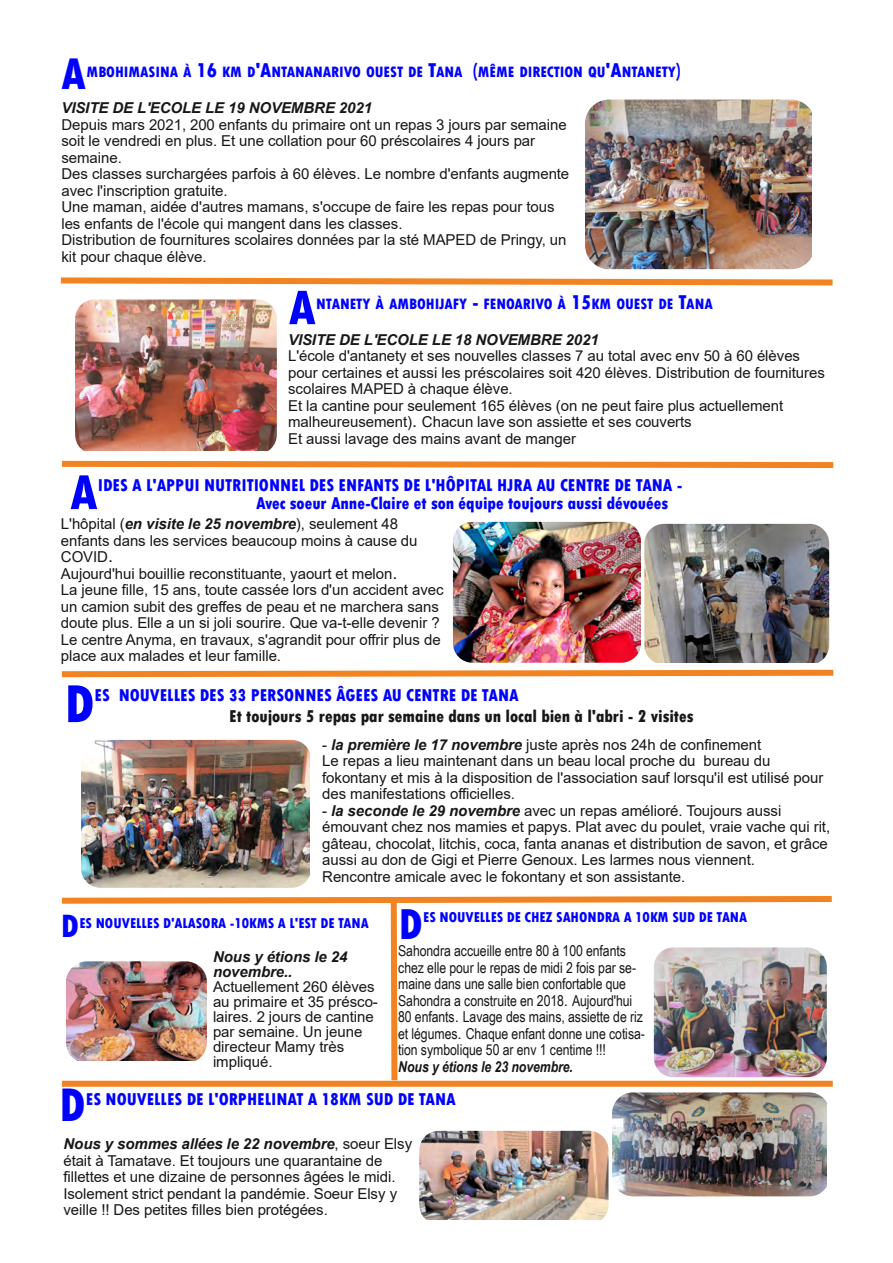
<style>
.page{position:relative;width:893px;height:1263px;background:#fff}
.page>*{position:absolute;margin:0;border:0;box-sizing:border-box;transform-origin:0 0}
.t1{font:800 condensed 56.25px "Tw Cen";color:#00f}
.t2{font:800 condensed 51.75px "Tw Cen";color:#00f}
.t3{font:800 condensed 51.15px "Tw Cen";color:#00f}
.t4{font:800 condensed 49.35px "Tw Cen";color:#00f}
.t5{font:800 condensed 46.5px "Tw Cen";color:#00f}
.t6{font:800 condensed 45.45px "Tw Cen";color:#00f}
.t7{font:800 condensed 33.9px "Tw Cen";color:#00f}
.t8{font:800 condensed 18px/18px "Tw Cen";letter-spacing:-.005em;color:#00f}
.t9{font:800 condensed 18px "Tw Cen";letter-spacing:-.005em;color:#171715}
.t10{font:800 condensed 15.75px "Tw Cen";color:#00f}
.t11{font:15px/16.5px "Arial";letter-spacing:-.005em;color:#171715}
.t12{font:15px/16.5px "Arial Narrow";letter-spacing:-.005em;color:#171715}
.t13{font:italic 700 15px/15px "Arial";letter-spacing:-.005em;color:#171715}
.t14{font:800 condensed 15px "Tw Cen";letter-spacing:-.005em;color:#00f}
.t15{font:italic 700 15px "Arial Narrow";color:#171715}
.s1{font-size:21px}
.s2{font-size:18px}
.s3{font-weight:700;font-style:italic}
.s4{font-family:"Arial"}
</style>
<div class="page">
<img style="left:644px;top:524px;width:185px;height:138px">
<img style="left:453px;top:522px;width:188px;height:141px;border-radius:20px">
<svg style="left:60px;top:277px;width:773px;height:9px"></svg>
<svg style="left:61px;top:460px;width:773px;height:9px"></svg>
<svg style="left:62px;top:669px;width:772px;height:9px"></svg>
<div style="left:62px;top:1081px;width:771px;height:6px;background:#f4a056"></div>
<img style="left:585px;top:100px;width:226px;height:169px">
<img style="left:75px;top:299px;width:202px;height:152px">
<img style="left:81px;top:740px;width:229px;height:148px;border-radius:20px">
<img style="left:419px;top:1131px;width:189px;height:88px">
<img style="left:612px;top:1092px;width:214px;height:104px">
<img style="left:62px;top:896px;width:771px;height:190px">
<h3 class="t5" style="left:61px;top:48px;width:26px">A</h3>
<p class="t10" style="left:87px;top:63px;width:596px">MBOHIMASINA À <span class="s1">16</span> KM D<span class="s1">'A</span>NTANANARIVO OUEST DE <span class="s1">T</span>ANA <span class="s1">(</span>MÊME DIRECTION QU<span class="s1">'A</span>NTANETY<span class="s1">)</span></p>
<p class="t13" style="left:61px;top:100px;width:312px">VISITE DE L'ECOLE LE 19 NOVEMBRE 2021</p>
<p class="t11" style="left:61px;top:116px;width:509px">Depuis mars 2021, 200 enfants du primaire ont un repas 3 jours par semaine soit le vendredi en plus. Et une collation pour 60 préscolaires 4 jours par semaine.<br>Des classes surchargées parfois à 60 élèves. Le nombre d'enfants augmente avec l'inscription gratuite.<br>Une maman, aidée d'autres mamans, s'occupe de faire les repas pour tous les enfants de l'école qui mangent dans les classes.<br>Distribution de fournitures scolaires données par la sté MAPED de Pringy, un kit pour chaque élève.</p>
<h3 class="t3" style="left:288px;top:279px;width:29px">A</h3>
<p class="t10" style="left:316px;top:295px;width:398px">NTANETY À AMBOHIJAFY <span class="s1">-</span> FENOARIVO À <span class="s1">15</span>KM OUEST DE <span class="s1">T</span>ANA</p>
<p class="t13" style="left:288px;top:332px;width:312px">VISITE DE L'ECOLE LE 18 NOVEMBRE 2021</p>
<p class="t11" style="left:288px;top:348px;width:538px">L'école d'antanety et ses nouvelles classes 7 au total avec env 50 à 60 élèves pour certaines et aussi les préscolaires soit 420 élèves. Distribution de fournitures scolaires MAPED à chaque élève.<br>Et la cantine pour seulement 165 élèves (on ne peut faire plus actuellement malheureusement)<span class="s2">.</span> Chacun lave son assiette et ses couverts<br>Et aussi lavage des mains avant de manger</p>
<h2 class="t2" style="left:70px;top:464px;width:29px">A</h2>
<p class="t8" style="left:256px;top:476px;width:428px;text-indent:-158px">IDES A L'APPUI NUTRITIONNEL DES ENFANTS DE L'HÔPITAL HJRA AU CENTRE DE TANA -<br>Avec soeur Anne-Claire et son équipe toujours aussi dévouées</p>
<p class="t11" style="left:61px;top:516px;width:384px">L'hôpital (<span class="s3">en visite le 25 novembre</span>), seulement 48 enfants dans les services beaucoup moins à cause du COVID<span class="s2">.<br></span>Aujourd'hui bouillie reconstituante, yaourt et melon<span class="s2">.<br></span>La jeune fille, 15 ans, toute cassée lors d'un accident avec un camion subit des greffes de peau et ne marchera sans doute plus. Elle a un si joli sourire. Que va-t-elle devenir ?<br>Le centre Anyma, en travaux, s'agrandit pour offrir plus de place aux malades et leur famille.</p>
<h1 class="t1" style="left:64px;top:673px;width:31px">D</h1>
<p class="t8" style="left:95px;top:686px;width:425px">ES NOUVELLES DES 33 PERSONNES ÂGEES AU CENTRE DE TANA</p>
<p class="t9" style="left:229px;top:706px;width:466px">Et toujours 5 repas par semaine dans un local bien à l'abri - 2 visites</p>
<p class="t11" style="left:322px;top:736px;width:503px">- <span class="s3">la première le 17 novembre</span> juste après nos 24h de confinement<br>Le repas a lieu maintenant dans un beau local proche du bureau du fokontany et mis à la disposition de l'association sauf lorsqu'il est utilisé pour des manifestations officielles.</p>
<p class="t11" style="left:322px;top:802px;width:509px">- <span class="s3">la seconde le 29 novembre</span> avec un repas amélioré. Toujours aussi émouvant chez nos mamies et papys. Plat avec du poulet, vraie vache qui rit, gâteau, chocolat, litchis, coca, fanta ananas et distribution de savon, et grâce aussi au don de Gigi et Pierre Genoux. Les larmes nous viennent.<br>Rencontre amicale avec le fokontany et son assistante.</p>
<h3 class="t7" style="left:61px;top:907px;width:19px">D</h3>
<p class="t14" style="left:79px;top:915px;width:291px">ES NOUVELLES D'ALASORA -10KMS A L'EST DE TANA</p>
<p class="t13" style="left:213px;top:949px;width:136px">Nous y étions le 24 novembre..</p>
<p class="t11" style="left:213px;top:979px;width:166px;line-height:15px">Actuellement 260 élèves au primaire et 35 présco&shy;laires. 2 jours de cantine par semaine. Un jeune directeur Mamy très impliqué.</p>
<h3 class="t6" style="left:398px;top:899px;width:26px">D</h3>
<p class="t14" style="left:423px;top:909px;width:325px">ES NOUVELLES DE CHEZ SAHONDRA A 10KM SUD DE TANA</p>
<p class="t12" style="left:398px;top:942px;width:248px">Sahondra accueille entre 80 à 100 enfants chez elle pour le repas de midi 2 fois par se&shy;maine dans une salle bien confortable que Sahondra a construite en 2018<span class="s4">.</span> Aujourd'hui 80 enfants<span class="s4">.</span> Lavage des mains, assiette de riz et légumes<span class="s4">.</span> Chaque enfant donne une cotisa&shy;tion symbolique 50 ar env 1 centime !!!</p>
<p class="t15" style="left:398px;top:1057px;width:176px">Nous y étions le 23 novembre.</p>
<h3 class="t4" style="left:59px;top:1078px;width:28px">D</h3>
<p class="t8" style="left:86px;top:1090px;width:371px">ES NOUVELLES DE L'ORPHELINAT A 18KM SUD DE TANA</p>
<p class="t11" style="left:63px;top:1136px;width:350px"><span class="s3">Nous y sommes allées le 22 novembre</span>, soeur Elsy était à Tamatave. Et toujours une quarantaine de fillettes et une dizaine de personnes âgées le midi.<br>Isolement strict pendant la pandémie. Soeur Elsy y veille !! Des petites filles bien protégées.</p>
</div>
